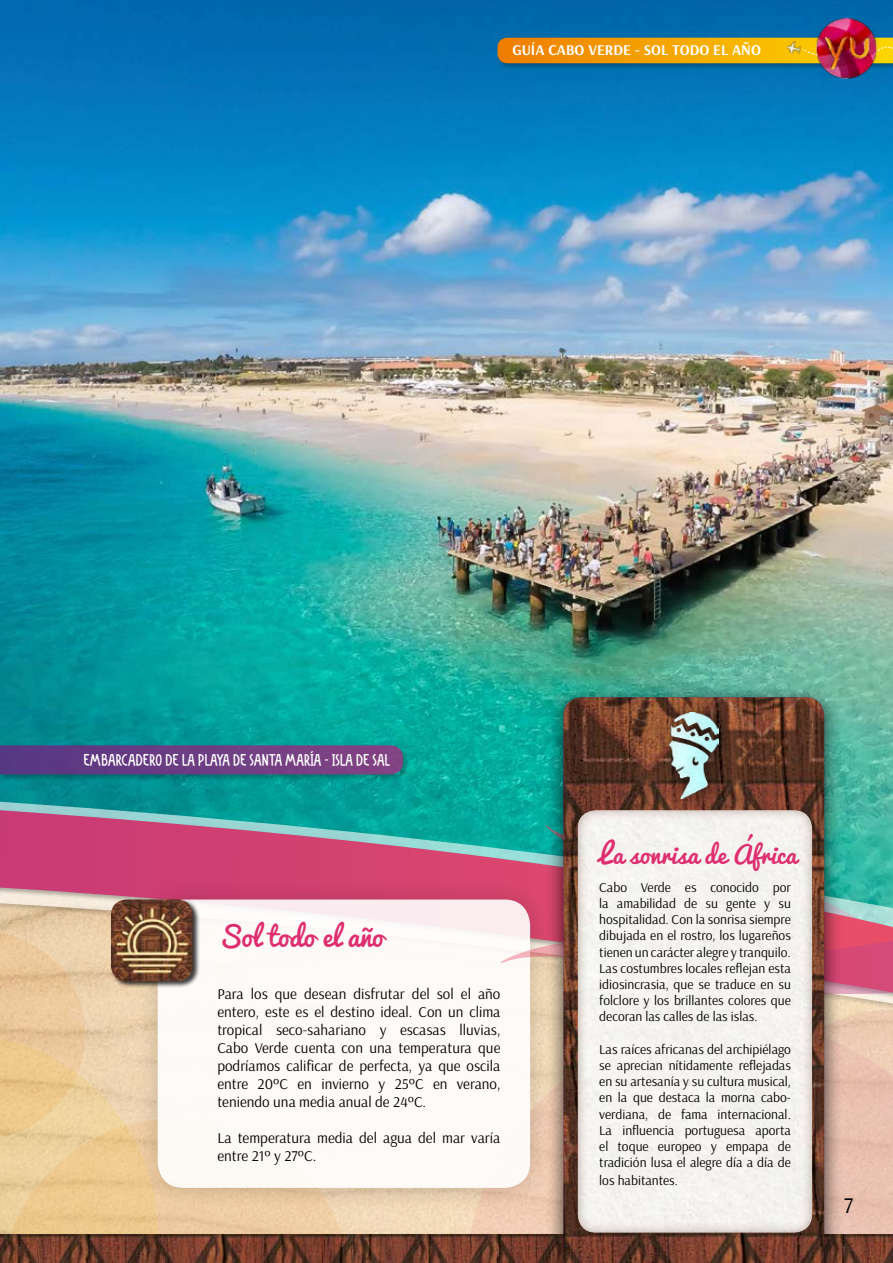
<style>
.page{position:relative;width:893px;height:1263px;background:#fff}
.page>*{position:absolute;margin:0;border:0;box-sizing:border-box;transform-origin:0 0}
.t1{font:27px "Pacifico";color:#de2e6f}
.t2{font:24px "Pacifico";color:#de2e6f}
.t3{font:22.5px "Arsenal";color:#000}
.t4{font:15px/18px "Arsenal";color:#000;text-align:justify}
.t5{font:700 15px "Arsenal";color:#fff}
.t6{font:13.5px/16.2px "Arsenal";color:#000;text-align:justify}
.t7{font:12px "Desiderata";color:#fff}
.s1{font-size:27px}
</style>
<div class="page">
<img style="left:1px;top:0;width:892px;height:771px">
<img style="left:0;top:0;width:1px;height:838px">
<div style="left:0;top:785px;width:893px;height:216px;background:#000;opacity:.3"></div>
<svg style="left:158px;top:810px;width:735px;height:82px;background:#798190"></svg>
<svg style="left:158px;top:1211px;width:195px;height:22px;background:#edcca3"></svg>
<img style="left:158px;top:1234px;width:173px;height:29px">
<div style="left:331px;top:1233px;width:482px;height:30px;background:#000;opacity:.5"></div>
<img style="left:340px;top:1234px;width:205px;height:29px">
<svg style="left:843px;top:1032px;width:50px;height:201px;background:#e9c1af"></svg>
<img style="left:843px;top:1234px;width:50px;height:29px">
<svg style="left:0;top:799px;width:158px;height:464px;background:#d4a58d"></svg>
<div style="left:135px;top:876px;width:419px;height:335px;background:#000;opacity:.2"></div>
<div style="left:158px;top:899px;width:372px;height:289px;background:#fdfaf7;border-radius:25px"></div>
<div style="left:110px;top:898px;width:90px;height:90px;background:#000;opacity:.75"></div>
<img style="left:111px;top:899px;width:82px;height:82px">
<div style="left:497px;top:37px;width:396px;height:33px;background:#000;opacity:.28"></div>
<svg style="left:497px;top:38px;width:396px;height:25px;background:#f2a302"></svg>
<img style="left:812px;top:19px;width:69px;height:4px">
<div style="left:811px;top:23px;width:71px;height:60px;background:#000;opacity:.5"></div>
<img style="left:825px;top:35px;width:44px;height:34px">
<svg style="left:485px;top:892px;width:408px;height:140px"></svg>
<div style="left:545px;top:684px;width:298px;height:579px;background:#000;opacity:.75"></div>
<img style="left:564px;top:697px;width:260px;height:566px">
<div style="left:567px;top:796px;width:248px;height:449px;background:#684334;opacity:.5"></div>
<div style="left:654px;top:697px;width:83px;height:120px;background:#000;opacity:.75"></div>
<img style="left:669px;top:712px;width:49px;height:86px">
<div style="left:0;top:744px;width:410px;height:37px;background:#000;opacity:.3"></div>
<svg style="left:0;top:745px;width:403px;height:29px;background:#6a3e83"></svg>
<p class="t5" style="left:512px;top:40px;width:250px">GUÍA CABO VERDE - SOL TODO EL AÑO</p>
<p class="t7" style="left:84px;top:750px;width:308px">EMBARCADERO DE LA PLAYA DE SANTA MARÍA - ISLA DE SAL</p>
<h1 class="t1" style="left:219px;top:922px;width:166px">Sol todo el año</h1>
<p class="t4" style="left:217px;top:985px;width:285px">Para los que desean disfrutar del sol el año entero, este es el destino ideal. Con un clima tropical seco-sahariano y escasas lluvias, Cabo Verde cuenta con una temperatura que podríamos calificar de perfecta, ya que oscila entre 20ºC en invierno y 25ºC en verano, teniendo una media anual de 24ºC.</p>
<p class="t4" style="left:217px;top:1129px;width:284px">La temperatura media del agua del mar varía entre 21º y 27ºC.</p>
<h2 class="t2" style="left:600px;top:842px;width:199px"><span class="s1">L</span>a sonrisa de África</h2>
<p class="t6" style="left:599px;top:879px;width:193px">Cabo Verde es conocido por la amabilidad de su gente y su hospitalidad. Con la sonrisa siempre dibujada en el rostro, los lugareños tienen un carácter alegre y tranquilo.<br>Las costumbres locales reflejan esta idiosincrasia, que se traduce en su folclore y los brillantes colores que decoran las calles de las islas.</p>
<p class="t6" style="left:599px;top:1041px;width:193px">Las raíces africanas del archipiélago se aprecian nítidamente reflejadas en su artesanía y su cultura musical, en la que destaca la morna cabo&shy;verdiana, de fama internacional.<br>La influencia portuguesa aporta el toque europeo y empapa de tradición lusa el alegre día a día de</p>
<p class="t6" style="left:599px;top:1173px;width:80px">los habitantes.</p>
<h3 class="t3" style="left:844px;top:1191px;width:11px">7</h3>
</div>
